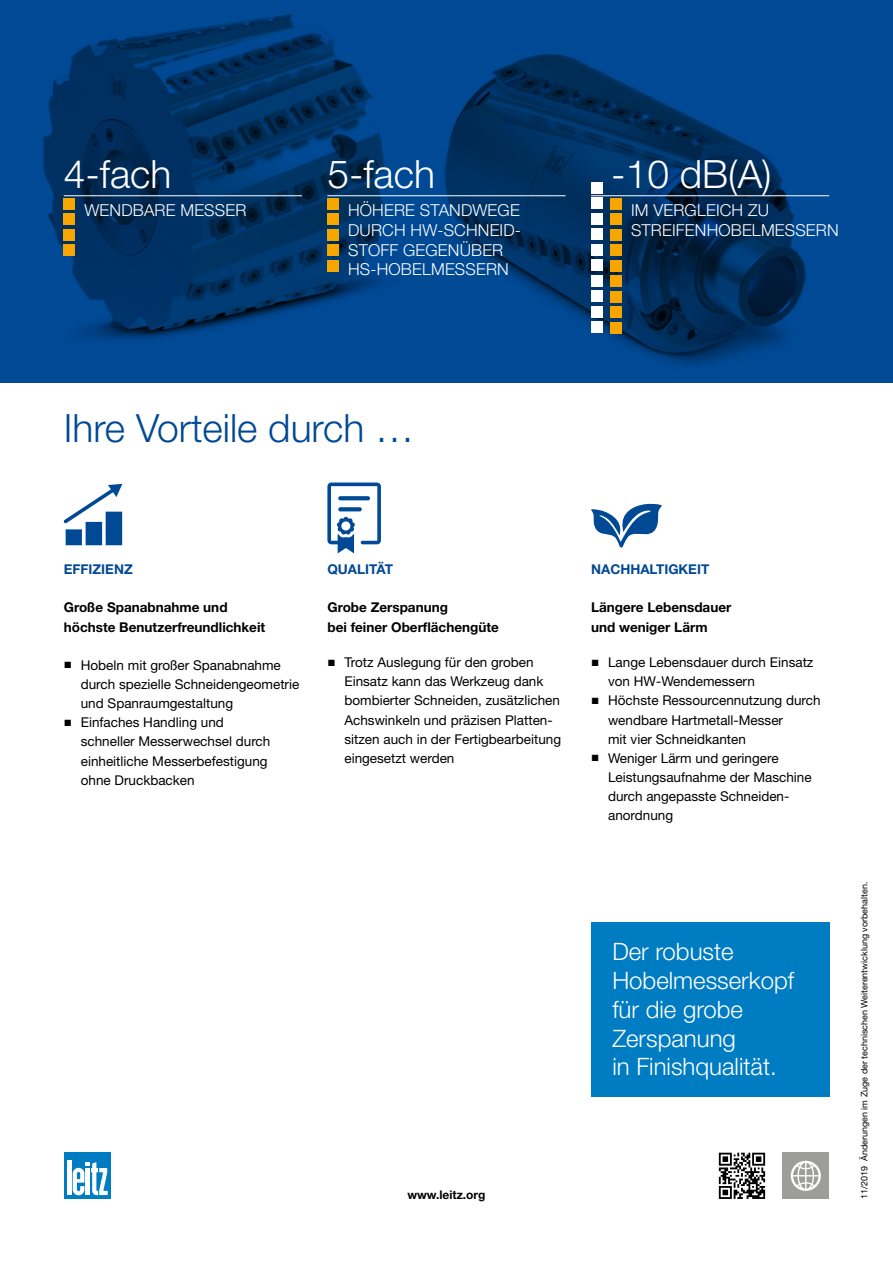
<style>
.page{position:relative;width:893px;height:1263px;background:#fff}
.page>*{position:absolute;margin:0;border:0;box-sizing:border-box;transform-origin:0 0}
.t1{font:300 39px "Helvetica Neue LT Pro";color:#fff}
.t2{font:300 39px "Helvetica Neue LT Pro";color:#004994}
.t3{font:300 24px/28.8px "Helvetica Neue LT Pro";color:#fff}
.t4{font:300 16.5px/19.8px "Helvetica Neue LT Pro";letter-spacing:.01em;color:#fff}
.t5{font:13.5px/19.2px "Helvetica Neue LT Pro";color:#000}
.t6{font:700 13.5px/19.2px "Helvetica Neue LT Pro";color:#000}
.t7{font:700 13.5px "Helvetica Neue LT Pro";color:#004994}
.t8{font:700 12px "Helvetica Neue LT Pro";color:#000}
.t9{font:9px "Helvetica Neue LT Pro";color:#000}
.s1{font-family:"Arial"}
</style>
<div class="page">
<svg style="left:0;top:0;width:893px;height:383px;background:#003c7a"></svg>
<div style="left:64px;top:1152px;width:47px;height:47px;background:#007cc2"></div>
<div style="left:67px;top:1160px;width:5px;height:35px;background:#fff"></div>
<svg style="left:73px;top:1162px;width:35px;height:33px"></svg>
<div style="left:106px;top:512px;width:16px;height:33px;background:#004994"></div>
<div style="left:86px;top:522px;width:16px;height:23px;background:#004994"></div>
<div style="left:66px;top:529px;width:16px;height:16px;background:#004994"></div>
<svg style="left:64px;top:484px;width:58px;height:39px"></svg>
<svg style="left:591px;top:504px;width:71px;height:43px"></svg>
<svg style="left:327px;top:482px;width:54px;height:71px"></svg>
<svg style="left:338px;top:507px;width:24px;height:4px"></svg>
<svg style="left:338px;top:496px;width:32px;height:4px"></svg>
<div style="left:64px;top:229px;width:11px;height:11px;background:#f7a600"></div>
<div style="left:327px;top:229px;width:12px;height:11px;background:#f7a600"></div>
<div style="left:64px;top:244px;width:11px;height:12px;background:#f7a600"></div>
<div style="left:327px;top:244px;width:12px;height:12px;background:#f7a600"></div>
<div style="left:327px;top:260px;width:12px;height:11px;background:#f7a600"></div>
<div style="left:64px;top:213px;width:11px;height:12px;background:#f7a600"></div>
<div style="left:327px;top:213px;width:12px;height:12px;background:#f7a600"></div>
<div style="left:64px;top:198px;width:11px;height:11px;background:#f7a600"></div>
<div style="left:327px;top:198px;width:12px;height:11px;background:#f7a600"></div>
<hr style="left:64px;top:195px;width:238px;height:1px;background:#fff">
<hr style="left:327px;top:195px;width:239px;height:1px;background:#fff">
<div style="left:610px;top:229px;width:11px;height:11px;background:#f7a600"></div>
<div style="left:610px;top:213px;width:11px;height:12px;background:#f7a600"></div>
<div style="left:610px;top:198px;width:11px;height:11px;background:#f7a600"></div>
<div style="left:610px;top:275px;width:11px;height:12px;background:#f7a600"></div>
<div style="left:610px;top:260px;width:11px;height:11px;background:#f7a600"></div>
<div style="left:610px;top:244px;width:11px;height:12px;background:#f7a600"></div>
<div style="left:610px;top:322px;width:11px;height:11px;background:#f7a600"></div>
<div style="left:610px;top:306px;width:11px;height:12px;background:#f7a600"></div>
<div style="left:610px;top:291px;width:11px;height:11px;background:#f7a600"></div>
<hr style="left:591px;top:195px;width:238px;height:1px;background:#fff">
<div style="left:591px;top:229px;width:11px;height:11px;background:#fff"></div>
<div style="left:591px;top:213px;width:11px;height:11px;background:#fff"></div>
<div style="left:591px;top:198px;width:11px;height:11px;background:#fff"></div>
<div style="left:591px;top:182px;width:11px;height:11px;background:#fff"></div>
<div style="left:591px;top:275px;width:11px;height:11px;background:#fff"></div>
<div style="left:591px;top:260px;width:11px;height:11px;background:#fff"></div>
<div style="left:591px;top:244px;width:11px;height:11px;background:#fff"></div>
<div style="left:591px;top:322px;width:11px;height:11px;background:#fff"></div>
<div style="left:591px;top:306px;width:11px;height:11px;background:#fff"></div>
<div style="left:591px;top:291px;width:11px;height:11px;background:#fff"></div>
<div style="left:783px;top:1153px;width:46px;height:46px;background:#9d9d9c"></div>
<svg style="left:791px;top:1161px;width:30px;height:30px"></svg>
<svg style="left:719px;top:1153px;width:46px;height:46px"></svg>
<div style="left:591px;top:922px;width:238px;height:175px;background:#007cc2"></div>
<h1 class="t1" style="left:64px;top:150px;width:109px">4-fach</h1>
<p class="t4" style="left:84px;top:200px;width:163px">WENDBARE MESSER</p>
<h1 class="t1" style="left:327px;top:150px;width:109px">5-fach</h1>
<p class="t4" style="left:348px;top:200px;width:174px">HÖHERE STANDWEGE<br>DURCH HW-SCHNEID-<br>STOFF GEGENÜBER<br>HS-HOBELMESSERN</p>
<h1 class="t1" style="left:611px;top:150px;width:162px">-10 dB(A)</h1>
<p class="t4" style="left:631px;top:200px;width:209px">IM VERGLEICH ZU<br>STREIFENHOBELMESSERN</p>
<h1 class="t2" style="left:64px;top:404px;width:352px">Ihre Vorteile durch …</h1>
<p class="t7" style="left:64px;top:561px;width:70px">EFFIZIENZ</p>
<p class="t6" style="left:64px;top:598px;width:203px">Große Spanabnahme und höchste Benutzerfreundlichkeit</p>
<p class="t5" style="left:81px;top:655px;width:220px;text-indent:-17px"><span class="s1">■</span> Hobeln mit großer Spanabnahme durch spezielle Schneidengeometrie und Spanraumgestaltung</p>
<p class="t5" style="left:81px;top:713px;width:191px;text-indent:-17px"><span class="s1">■</span> Einfaches Handling und schneller Messerwechsel durch einheitliche Messerbefestigung ohne Druckbacken</p>
<p class="t7" style="left:327px;top:561px;width:67px">QUALITÄT</p>
<p class="t6" style="left:327px;top:598px;width:173px">Grobe Zerspanung<br>bei feiner Oberflächengüte</p>
<p class="t5" style="left:344px;top:653px;width:218px;text-indent:-17px"><span class="s1">■</span> Trotz Auslegung für den groben<br>Einsatz kann das Werkzeug dank bombierter Schneiden, zusätzlichen<br>Achswinkeln und präzisen Platten‑ sitzen auch in der Fertigbearbeitung eingesetzt werden</p>
<p class="t7" style="left:591px;top:561px;width:120px">NACHHALTIGKEIT</p>
<p class="t6" style="left:591px;top:598px;width:142px">Längere Lebensdauer und weniger Lärm</p>
<p class="t5" style="left:608px;top:653px;width:207px;text-indent:-17px"><span class="s1">■</span> Lange Lebensdauer durch Einsatz von HW-Wendemessern</p>
<p class="t5" style="left:608px;top:691px;width:214px;text-indent:-17px"><span class="s1">■</span> Höchste Ressourcennutzung durch wendbare Hartmetall-Messer<br>mit vier Schneidkanten</p>
<p class="t5" style="left:608px;top:748px;width:205px;text-indent:-17px"><span class="s1">■</span> Weniger Lärm und geringere<br>Leistungsaufnahme der Maschine durch angepasste Schneiden‑ anordnung</p>
<p class="t8" style="left:407px;top:1187px;width:80px">www.leitz.org</p>
<h2 class="t3" style="left:612px;top:937px;width:183px">Der robuste<br>Hobelmesserkopf für die grobe<br>Zerspanung<br>in Finishqualität.</h2>
<p class="t9" style="left:859px;top:1199px;width:319px;rotate:-90deg">11/2019 Änderungen im Zuge der technischen Weiterentwicklung vorbehalten.</p>
</div>
